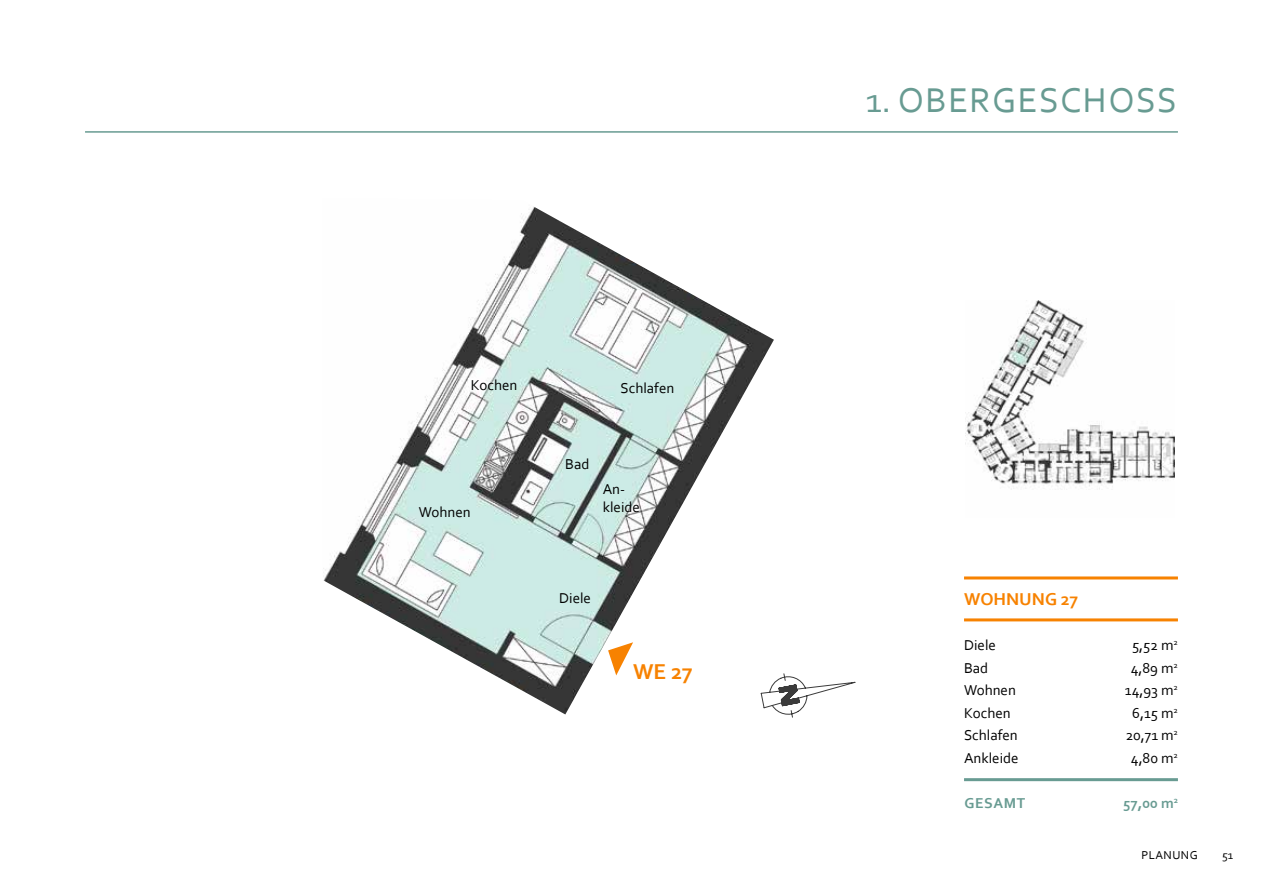
<style>
.page{position:relative;width:1263px;height:893px;background:#fff}
.page>*{position:absolute;margin:0;border:0;box-sizing:border-box;transform-origin:0 0}
.t1{font:36px "Corbel";letter-spacing:.04em;color:#689b92}
.t2{font:700 22.5px "Corbel";color:#f78201}
.t3{font:700 18px "Corbel";color:#f78201}
.t4{font:15px/18px "Corbel";color:#000}
.t5{font:700 15px "Corbel";letter-spacing:.04em;color:#689b92}
.t6{font:12px "Corbel";letter-spacing:.04em;color:#000}
</style>
<div class="page">
<img style="left:323px;top:206px;width:451px;height:508px">
<hr style="left:85px;top:131px;width:1093px;height:2px;background:#689b92">
<img style="left:966px;top:300px;width:208px;height:189px">
<hr style="left:964px;top:618px;width:214px;height:3px;background:#f78201">
<hr style="left:964px;top:576px;width:214px;height:3px;background:#f78201">
<hr style="left:964px;top:778px;width:214px;height:3px;background:#689b92">
<svg style="left:761px;top:673px;width:94px;height:45px"></svg>
<svg style="left:608px;top:642px;width:25px;height:33px"></svg>
<p class="t4" style="left:471px;top:376px;width:48px">Kochen</p>
<p class="t4" style="left:419px;top:503px;width:53px">Wohnen</p>
<p class="t4" style="left:621px;top:379px;width:55px">Schlafen</p>
<p class="t4" style="left:565px;top:455px;width:26px">Bad</p>
<p class="t4" style="left:603px;top:480px;width:39px">An&shy;kleide</p>
<p class="t4" style="left:559px;top:589px;width:33px">Diele</p>
<h2 class="t2" style="left:633px;top:657px;width:61px">WE 27</h2>
<h1 class="t1" style="left:866px;top:78px;width:313px">1. OBERGESCHOSS</h1>
<p class="t3" style="left:964px;top:588px;width:116px">WOHNUNG 27</p>
<p class="t4" style="left:964px;top:636px;width:33px">Diele</p>
<p class="t4" style="left:1132px;top:636px;width:47px">5,52 m<sup>2</sup></p>
<p class="t4" style="left:964px;top:658px;width:26px">Bad</p>
<p class="t4" style="left:1131px;top:658px;width:49px">4,89 m<sup>2</sup></p>
<p class="t4" style="left:964px;top:681px;width:53px">Wohnen</p>
<p class="t4" style="left:1125px;top:681px;width:54px">14,93 m<sup>2</sup></p>
<p class="t4" style="left:964px;top:703px;width:48px">Kochen</p>
<p class="t4" style="left:1132px;top:703px;width:47px">6,15 m<sup>2</sup></p>
<p class="t4" style="left:964px;top:726px;width:55px">Schlafen</p>
<p class="t4" style="left:1126px;top:726px;width:54px">20,71 m<sup>2</sup></p>
<p class="t4" style="left:964px;top:748px;width:56px">Ankleide</p>
<p class="t4" style="left:1131px;top:748px;width:49px">4,80 m<sup>2</sup></p>
<p class="t5" style="left:964px;top:793px;width:62px">GESAMT</p>
<p class="t5" style="left:1123px;top:793px;width:57px">57,00 m<sup>2</sup></p>
<p class="t6" style="left:1141px;top:848px;width:58px">PLANUNG</p>
<p class="t6" style="left:1222px;top:848px;width:13px">51</p>
</div>
